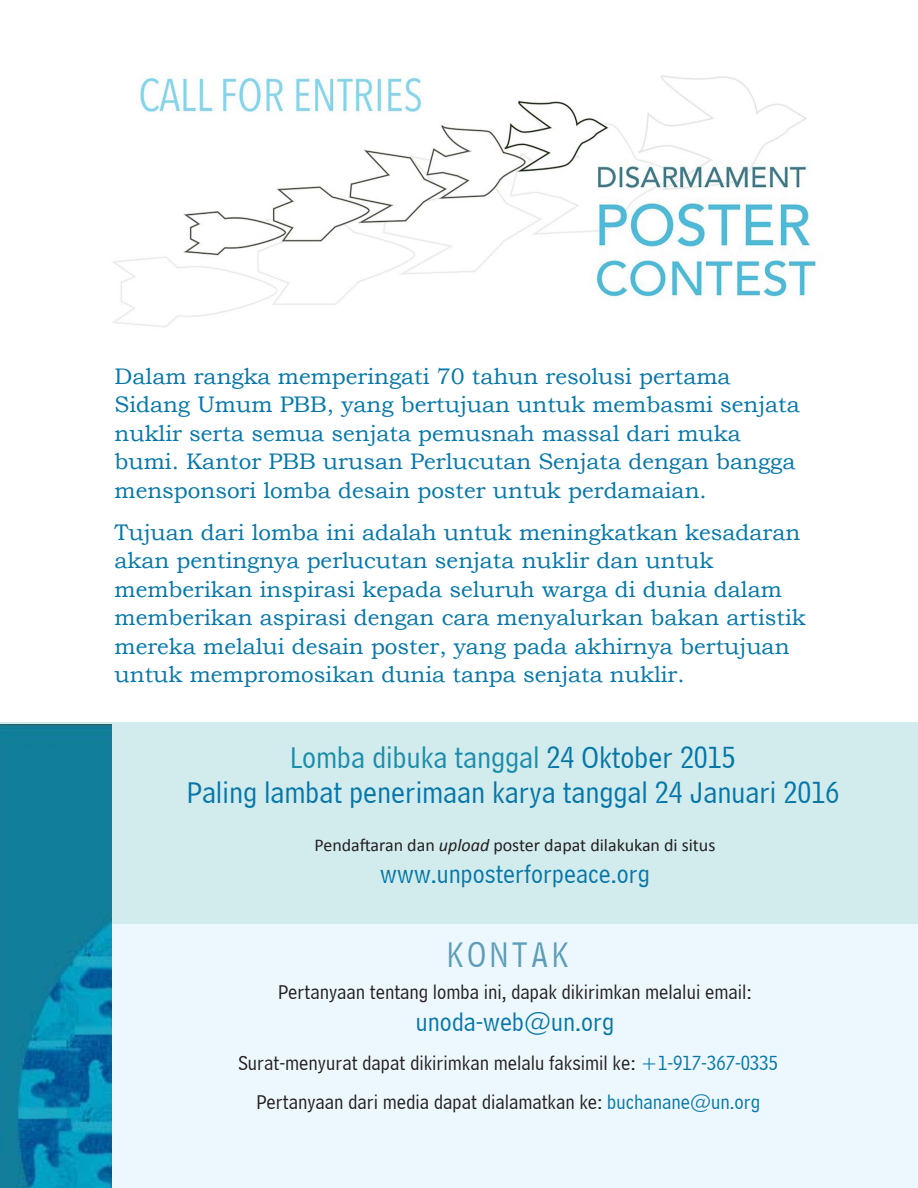
<style>
.page{position:relative;width:918px;height:1188px;background:#fff}
.page>*{position:absolute;margin:0;border:0;box-sizing:border-box;transform-origin:0 0}
.t1{font:37.5px "Bell Centennial BT Address";letter-spacing:.1em;color:#5d9db8;scale:.92 1}
.Contest_date{font:31.5px "Bell Centennial BT Address";color:#0676a8}
.Contest_date-2{font:31.5px "Bell Centennial BT Address";color:#1b8caa}
.rules-txt{font:27px "Bell Centennial BT Address";color:#0676a8}
.t2{font:22.5px/28.5px "Bookman Old Style";color:#0676a8}
.t3{font:21px "Bell Centennial BT Address";color:#231f20}
.rules-txt-2{font:18px "Calibri";color:#231f20}
.s1{color:#0676a8}
.s2{font-style:italic}
</style>
<div class="page">
<div style="left:0;top:722px;width:918px;height:206px;background:#d2eced"></div>
<div style="left:45px;top:924px;width:873px;height:264px;background:#edf8fe"></div>
<img style="left:0;top:725px;width:112px;height:463px">
<img style="left:112px;top:75px;width:704px;height:252px">
<p class="t2" style="left:115px;top:362px;width:687px">Dalam rangka memperingati 70 tahun resolusi pertama Sidang Umum PBB, yang bertujuan untuk membasmi senjata nuklir serta semua senjata pemusnah massal dari muka bumi. Kantor PBB urusan Perlucutan Senjata dengan bangga mensponsori lomba desain poster untuk perdamaian.</p>
<p class="t2" style="left:115px;top:518px;width:693px">Tujuan dari lomba ini adalah untuk meningkatkan kesadaran akan pentingnya perlucutan senjata nuklir dan untuk memberikan inspirasi kepada seluruh warga di dunia dalam memberikan aspirasi dengan cara menyalurkan bakan artistik mereka melalui desain poster, yang pada akhirnya bertujuan untuk mempromosikan dunia tanpa senjata nuklir.</p>
<p class="Contest_date-2" style="left:290px;top:739px;width:447px">Lomba dibuka tanggal <span class="s1">24 Oktober 2015</span></p>
<p class="Contest_date" style="left:187px;top:775px;width:654px">Paling lambat penerimaan karya tanggal 24 Januari 2016</p>
<p class="rules-txt-2" style="left:314px;top:834px;width:403px">Pendaftaran dan <span class="s2">upload</span> poster dapat dilakukan di situs</p>
<p class="rules-txt" style="left:380px;top:859px;width:271px">www.unposterforpeace.org</p>
<p class="t1" style="left:447px;top:932px;width:134px">KONTAK</p>
<p class="t3" style="left:278px;top:979px;width:475px">Pertanyaan tentang lomba ini, dapak dikirimkan melalui email:</p>
<p class="rules-txt" style="left:416px;top:1006px;width:200px">unoda-web@un.org</p>
<p class="t3" style="left:238px;top:1051px;width:541px">Surat-menyurat dapat dikirimkan melalu faksimil ke: <span class="s1">+1-917-367-0335</span></p>
<p class="t3" style="left:256px;top:1089px;width:505px">Pertanyaan dari media dapat dialamatkan ke: <span class="s1">buchanane@un.org</span></p>
</div>
